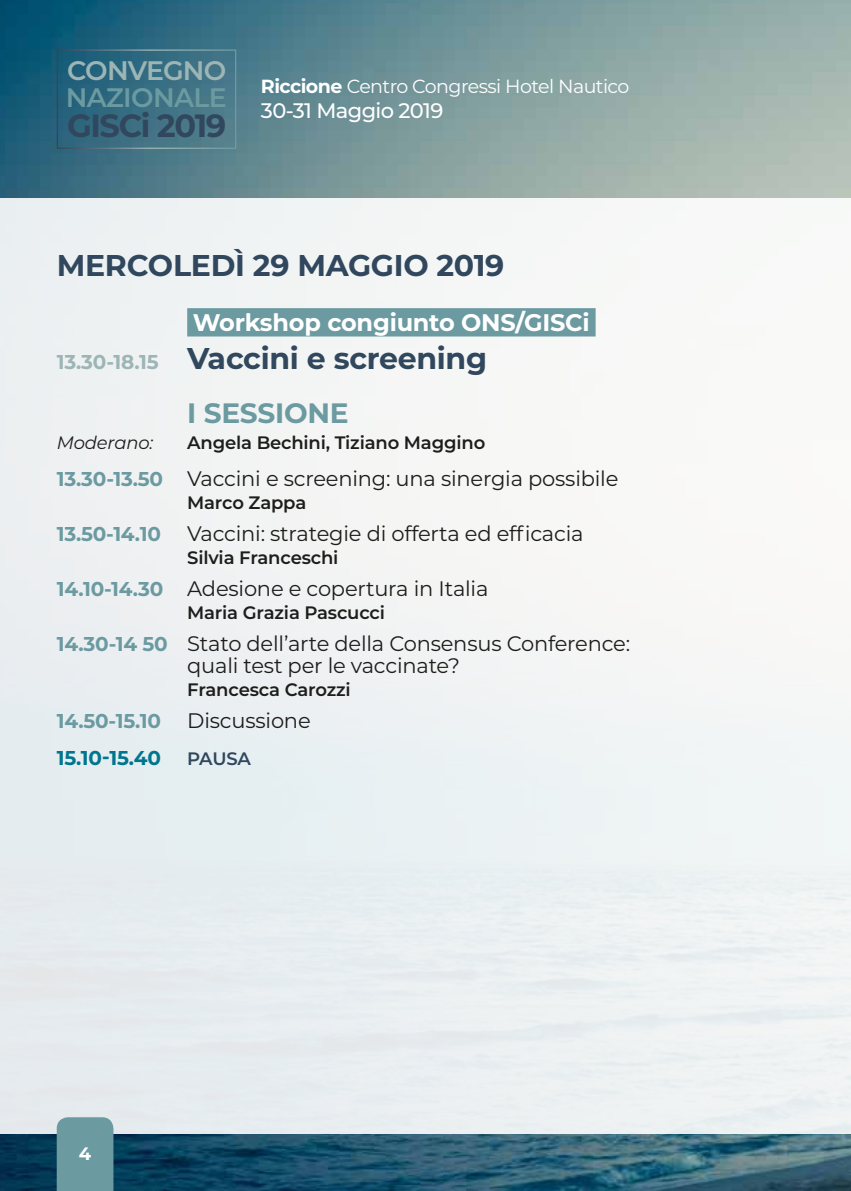
<style>
.page{position:relative;width:851px;height:1191px;background:#fff}
.page>*{position:absolute;margin:0;border:0;box-sizing:border-box;transform-origin:0 0}
.t1{font:700 32px "Montserrat";letter-spacing:-.04em;color:#31475d}
.t2{font:700 30px "Montserrat";letter-spacing:-.01em;color:#31475d}
.t3{font:700 28px "Montserrat";letter-spacing:-.01em;color:#6b9aa1}
.t4{font:600 26.8px "Montserrat";letter-spacing:-.025em;color:#6b9aa1}
.t5{font:600 26.8px "Montserrat";letter-spacing:-.035em;color:#9eb5b6}
.t6{font:700 24px "Montserrat";letter-spacing:-.01em;color:#fff}
.t7{font:21px/22px "Montserrat";letter-spacing:-.01em;color:#1d1d1b}
.t8{font:500 21px "Montserrat";letter-spacing:-.03em;color:#fff}
.t9{font:700 20px/37.6px "Montserrat";letter-spacing:-.01em;color:#6b9aa1}
.t10{font:19px "Montserrat";letter-spacing:-.03em;color:#fff}
.t11{font:600 18px "Montserrat";letter-spacing:-.01em;color:#1d1d1b}
.t12{font:italic 18px "Montserrat";letter-spacing:-.01em;color:#1d1d1b}
.t13{font:600 18px "Montserrat";letter-spacing:-.02em;color:#31475d}
.t14{font:700 18px "Montserrat";color:#fff}
.s1{font-weight:700}
.s2{font-size:20px;color:#9eb5b6}
.s3{font-weight:700;font-size:20px;color:#6b9aa1}
.s4{font-weight:400;font-size:21px;color:#1d1d1b}
.s5{color:#00758e}
</style>
<div class="page">
<img style="left:0;top:0;width:851px;height:1191px">
<div style="left:0;top:198px;width:850px;height:936px;background:#eff2f3"></div>
<div style="left:57px;top:1117px;width:56px;height:74px;background:#6b9aa1"></div>
<div style="left:187px;top:308px;width:408px;height:28px;background:#6b9aa1"></div>
<p class="t5" style="left:67px;top:51px;width:161px">CONVEGNO</p>
<h1 class="t1" style="left:67px;top:103px;width:161px">GISCi 2019</h1>
<p class="t4" style="left:66px;top:78px;width:162px">NAZIONALE</p>
<p class="t10" style="left:261px;top:73px;width:370px"><span class="s1">Riccione</span> Centro Congressi Hotel Nautico</p>
<p class="t8" style="left:261px;top:96px;width:184px">30-31 Maggio 2019</p>
<h2 class="t2" style="left:57px;top:244px;width:449px">MERCOLEDÌ 29 MAGGIO 2019</h2>
<p class="t6" style="left:193px;top:305px;width:398px">Workshop congiunto ONS/GISCi</p>
<h2 class="t2" style="left:57px;top:336px;width:432px"><span class="s2">13.30-18.15</span> Vaccini e screening</h2>
<h3 class="t3" style="left:187px;top:393px;width:163px">I SESSIONE</h3>
<p class="t12" style="left:57px;top:430px;width:98px">Moderano:</p>
<p class="t11" style="left:187px;top:430px;width:299px">Angela Bechini, Tiziano Maggino</p>
<p class="t7" style="left:57px;top:467px;width:563px"><span class="s3">13.30-13.50</span> Vaccini e screening: una sinergia possibile</p>
<p class="t11" style="left:187px;top:490px;width:120px">Marco Zappa</p>
<p class="t9" style="left:57px;top:514px;width:106px">13.50-14.10</p>
<p class="t7" style="left:187px;top:522px;width:398px">Vaccini: strategie di offerta ed efficacia</p>
<p class="t11" style="left:187px;top:545px;width:153px">Silvia Franceschi</p>
<p class="t7" style="left:57px;top:577px;width:433px"><span class="s3">14.10-14.30</span> Adesione e copertura in Italia</p>
<p class="t11" style="left:187px;top:599px;width:199px">Maria Grazia Pascucci</p>
<p class="t7" style="left:187px;top:631px;width:444px;text-indent:-130px"><span class="s3">14.30-14 50</span> Stato dell’arte della Consensus Conference: quali test per le vaccinate?</p>
<p class="t11" style="left:187px;top:676px;width:165px">Francesca Carozzi</p>
<p class="t9" style="left:57px;top:700px;width:255px">14.50-15.10 <span class="s4">Discussione<br></span><span class="s5">15.10-15.40</span></p>
<p class="t13" style="left:187px;top:746px;width:65px">PAUSA</p>
<p class="t14" style="left:79px;top:1141px;width:14px">4</p>
</div>
